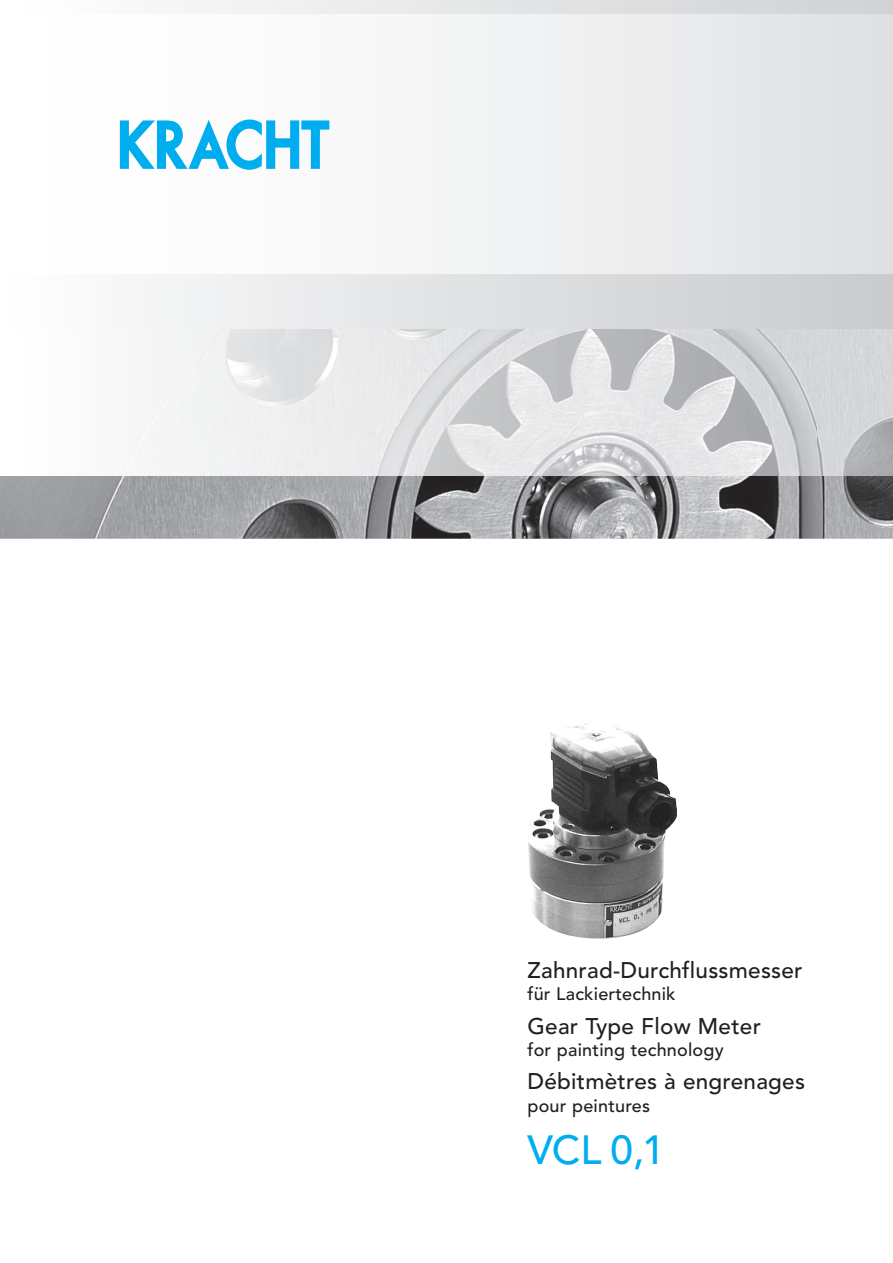
<style>
.page{position:relative;width:893px;height:1263px;background:#fff}
.page>*{position:absolute;margin:0;border:0;box-sizing:border-box;transform-origin:0 0}
.t1{font:500 40.5px "Avenir";color:#00aeef}
.t2{font:500 22.5px "Avenir";letter-spacing:.01em;color:#231f20}
.t3{font:500 18px "Avenir";letter-spacing:.01em;color:#231f20}
</style>
<div class="page">
<img style="left:528px;top:723px;width:149px;height:216px">
<svg style="left:152px;top:273px;width:740px;height:57px"></svg>
<img style="left:0;top:330px;width:892px;height:209px">
<svg style="left:202px;top:0;width:690px;height:15px"></svg>
<svg style="left:119px;top:119px;width:212px;height:53px"></svg>
<p class="t2" style="left:527px;top:961px;width:276px">Zahnrad-Durchflussmesser</p>
<p class="t3" style="left:527px;top:987px;width:150px">für Lackiertechnik</p>
<p class="t2" style="left:527px;top:1017px;width:235px">Gear Type Flow Meter</p>
<p class="t3" style="left:527px;top:1042px;width:198px">for painting technology</p>
<p class="t2" style="left:527px;top:1072px;width:279px">Débitmètres à engrenages</p>
<p class="t3" style="left:527px;top:1098px;width:124px">pour peintures</p>
<h1 class="t1" style="left:527px;top:1134px;width:138px">VCL 0,1</h1>
</div>
